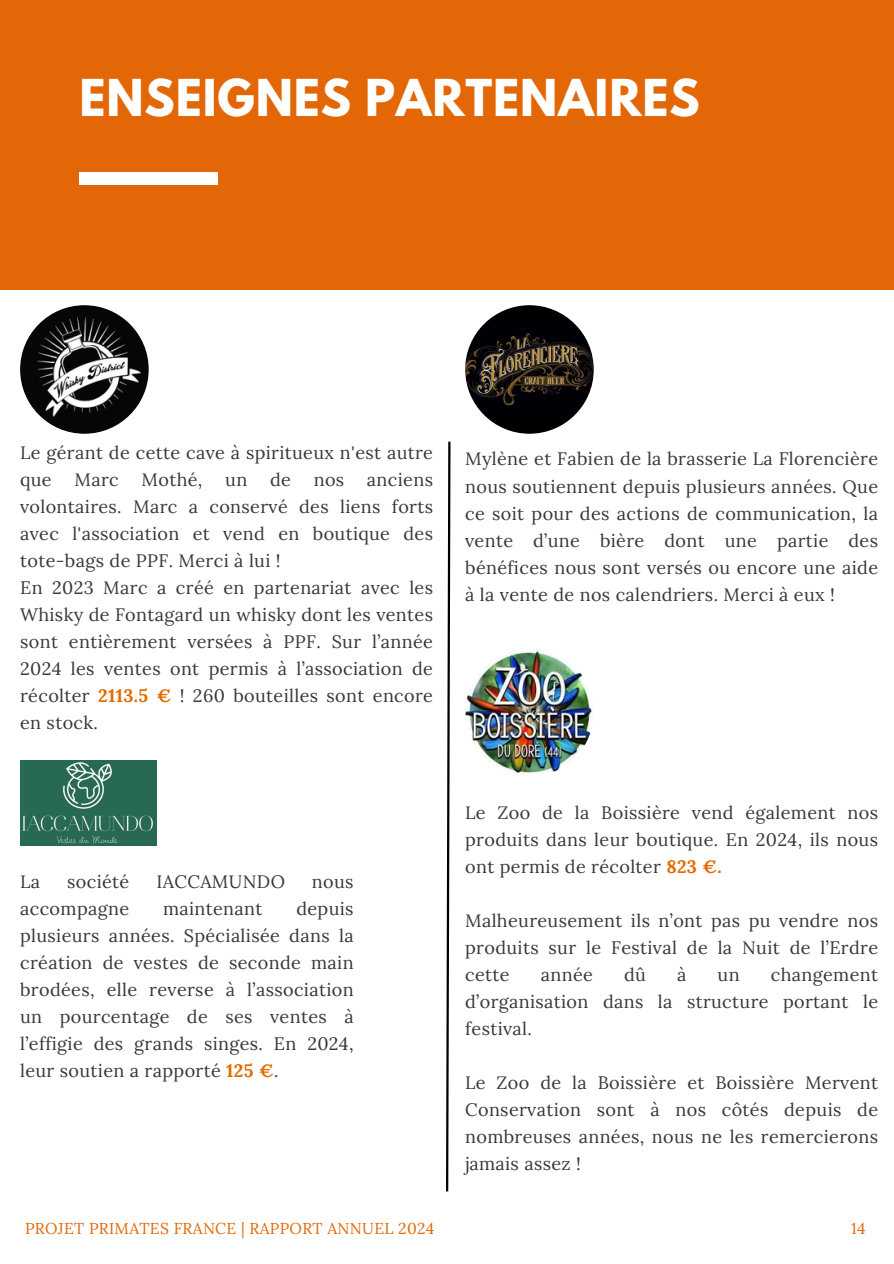
<style>
.page{position:relative;width:894px;height:1264px;background:#fff}
.page>*{position:absolute;margin:0;border:0;box-sizing:border-box;transform-origin:0 0}
.t1{font:700 45px "League Spartan";letter-spacing:.02em;color:#fff}
.t2{font:18px/27px "Lora";letter-spacing:.02em;color:#383838;text-align:justify}
.t3{font:15.75px "Lora";letter-spacing:.02em;color:#e46707}
.s1{font-weight:700;color:#e46b02}
</style>
<div class="page">
<div style="left:0;top:0;width:893px;height:290px;background:#e46707"></div>
<div style="left:79px;top:172px;width:139px;height:13px;background:#fff"></div>
<svg style="left:446px;top:441px;width:5px;height:751px"></svg>
<img style="left:20px;top:305px;width:129px;height:129px;border-radius:50%">
<img style="left:465px;top:305px;width:128px;height:129px;border-radius:50%">
<img style="left:465px;top:648px;width:128px;height:128px;border-radius:50%">
<img style="left:20px;top:760px;width:136px;height:85px">
<p class="t1" style="left:79px;top:75px;width:621px">ENSEIGNES PARTENAIRES</p>
<h2 class="t2" style="left:20px;top:438px;width:414px">Le gérant de cette cave à spiritueux n'est autre que</h2>
<h2 class="t2" style="left:74px;top:465px;width:46px">Marc</h2>
<h2 class="t2" style="left:141px;top:465px;width:62px">Mothé,</h2>
<h2 class="t2" style="left:225px;top:465px;width:24px">un</h2>
<h2 class="t2" style="left:270px;top:465px;width:22px">de</h2>
<h2 class="t2" style="left:313px;top:465px;width:32px">nos</h2>
<h2 class="t2" style="left:20px;top:465px;width:414px;text-align:left;text-indent:347px">anciens volontaires. Marc a conservé des liens forts avec l'association et vend en boutique des tote-bags de PPF. Merci à lui !<br>En 2023 Marc a créé en partenariat avec les Whisky de Fontagard un whisky dont les ventes sont entièrement versées à PPF. Sur l’année 2024 les ventes ont permis à l’association de récolter <span class="s1">2113.5 €</span> ! 260 bouteilles sont encore en stock.</h2>
<h2 class="t2" style="left:20px;top:868px;width:22px">La</h2>
<h2 class="t2" style="left:67px;top:868px;width:64px">société</h2>
<h2 class="t2" style="left:156px;top:868px;width:130px">IACCAMUNDO</h2>
<h2 class="t2" style="left:312px;top:868px;width:43px">nous</h2>
<h2 class="t2" style="left:20px;top:895px;width:110px">accompagne</h2>
<h2 class="t2" style="left:163px;top:895px;width:101px">maintenant</h2>
<h2 class="t2" style="left:20px;top:895px;width:335px;text-indent:276px">depuis plusieurs années. Spécialisée dans la création de vestes de seconde main brodées, elle reverse à l’association un pourcentage de ses ventes à l’effigie des grands singes. En 2024, leur soutien a rapporté <span class="s1">125 €</span>.</h2>
<p class="t2" style="left:465px;top:445px;width:414px">Mylène et Fabien de la brasserie La Florencière nous soutiennent depuis plusieurs années. Que ce soit pour des actions de communication, la vente d’une bière dont une partie des bénéfices nous sont versés ou encore une aide à la vente de nos calendriers. Merci à eux !</p>
<p class="t2" style="left:465px;top:798px;width:414px">Le Zoo de la Boissière vend également nos produits dans leur boutique. En 2024, ils nous ont permis de récolter <span class="s1">823 €.</span></p>
<h2 class="t2" style="left:465px;top:906px;width:414px">Malheureusement ils n’ont pas pu vendre nos produits sur le Festival de la Nuit de l’Erdre cette</h2>
<h2 class="t2" style="left:540px;top:960px;width:54px">année</h2>
<h2 class="t2" style="left:624px;top:960px;width:23px">dû</h2>
<h2 class="t2" style="left:677px;top:960px;width:11px">à</h2>
<h2 class="t2" style="left:717px;top:960px;width:24px">un</h2>
<h2 class="t2" style="left:465px;top:960px;width:414px;text-indent:305px">changement d’organisation dans la structure portant le festival.</h2>
<h2 class="t2" style="left:465px;top:1068px;width:414px">Le Zoo de la Boissière et Boissière Mervent Conservation sont à nos côtés depuis de nombreuses années, nous ne les remercierons jamais assez !</h2>
<p class="t3" style="left:25px;top:1218px;width:410px">PROJET PRIMATES FRANCE | RAPPORT ANNUEL 2024</p>
<h2 class="t3" style="left:850px;top:1218px;width:16px">14</h2>
</div>
